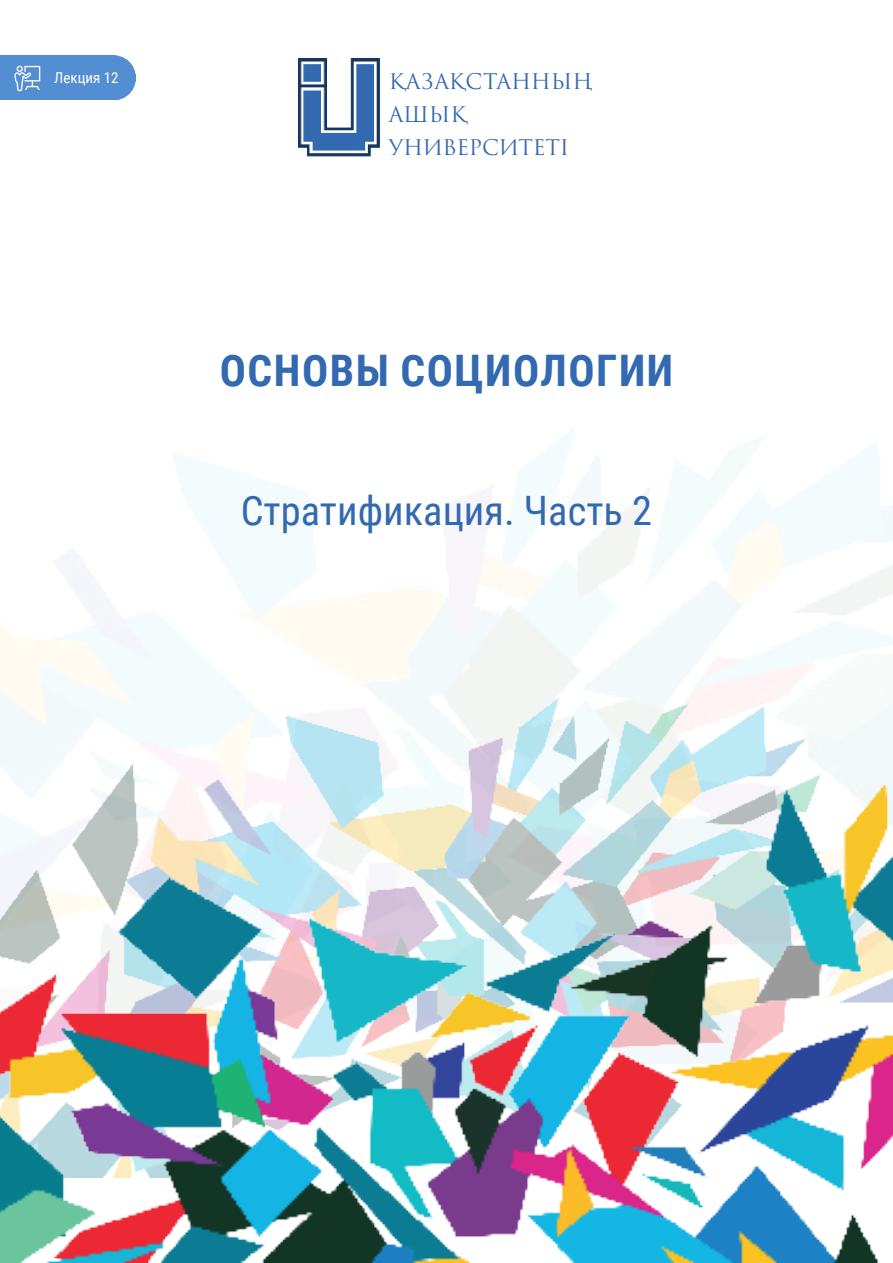
<style>
.page{position:relative;width:893px;height:1263px;background:#fff}
.page>*{position:absolute;margin:0;border:0;box-sizing:border-box;transform-origin:0 0}
.t1{font:700 43.5px "Roboto Condensed";letter-spacing:.035em;color:#3269b1}
.t2{font:40.5px "Roboto Condensed";color:#3269b1}
.t3{font:21px "Trajan Pro 3";letter-spacing:-.01em;color:#3269b1}
.t4{font:15px "Roboto Condensed";color:#fff}
</style>
<div class="page">
<img style="left:0;top:429px;width:893px;height:634px">
<img style="left:0;top:696px;width:892px;height:33px">
<img style="left:0;top:729px;width:892px;height:534px">
<div style="left:0;top:55px;width:136px;height:45px;background:#538dd2"></div>
<svg style="left:14px;top:66px;width:26px;height:25px"></svg>
<img style="left:298px;top:58px;width:82px;height:99px">
<p class="t4" style="left:54px;top:67px;width:66px">Лекция 12</p>
<p class="t3" style="left:389px;top:67px;width:205px">ҚАЗАҚСТАННЫҢ</p>
<p class="t3" style="left:389px;top:100px;width:80px">АШЫҚ</p>
<p class="t3" style="left:389px;top:133px;width:182px">УНИВЕРСИТЕТІ</p>
<p class="t1" style="left:220px;top:340px;width:455px">ОСНОВЫ СОЦИОЛОГИИ</p>
<p class="t2" style="left:241px;top:482px;width:413px">Стратификация. Часть 2</p>
</div>
